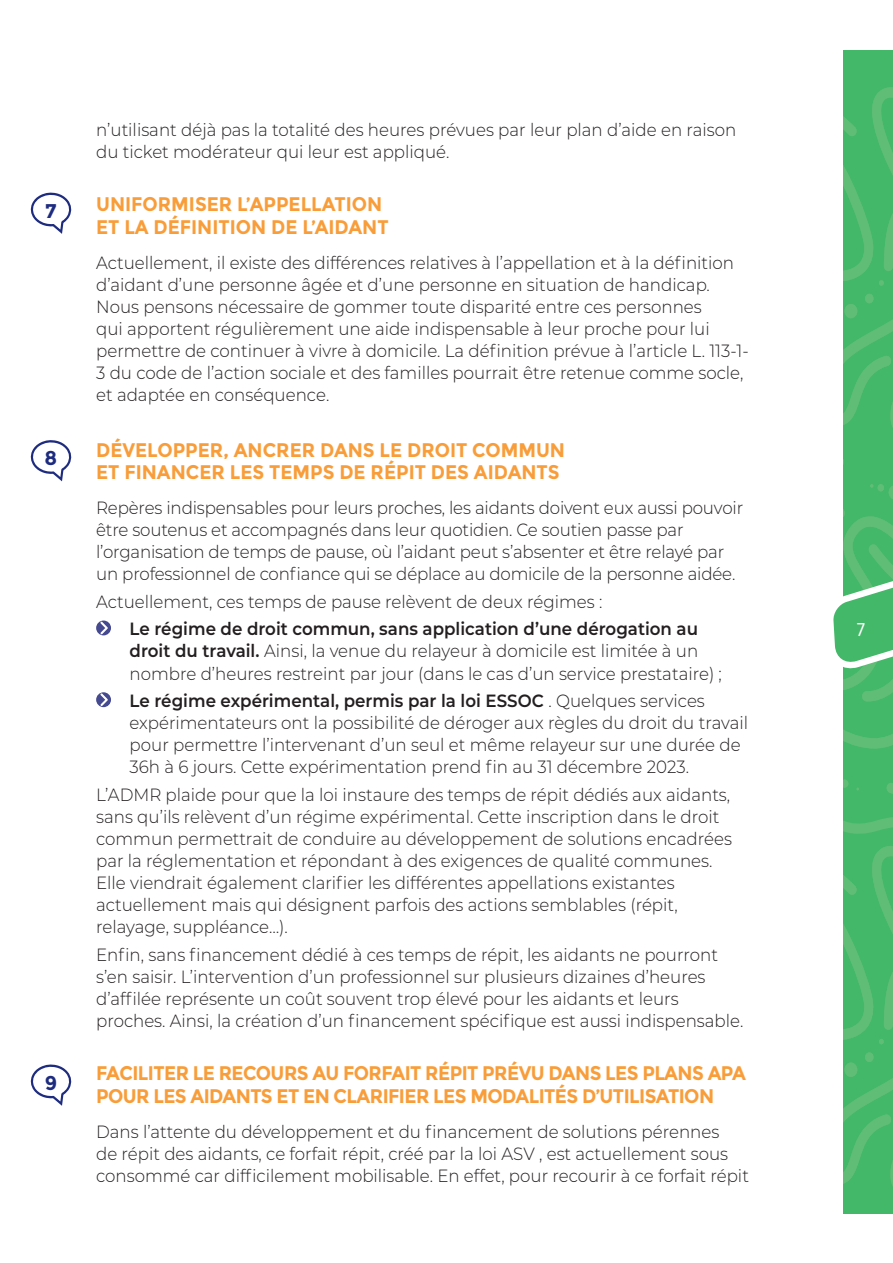
<style>
.page{position:relative;width:893px;height:1263px;background:#fff}
.page>*{position:absolute;margin:0;border:0;box-sizing:border-box;transform-origin:0 0}
.t1{font:700 19.8px "Montserrat";color:#1e2c80}
.t2{font:700 19.65px/22.5px "Montserrat";color:#f89d39;scale:.94 1}
.t3{font:700 19.65px/22.5px "Montserrat";letter-spacing:-.02em;color:#f89d39;scale:.94 1}
.t4{font:19.05px "Fira Sans";color:#fff}
.t5{font:300 17.7px/22px "Montserrat";color:#231f20;scale:.94 1}
.s1{font-weight:600}
</style>
<div class="page">
<div style="left:843px;top:50px;width:50px;height:1163px;background:#44b869"></div>
<svg style="left:843px;top:87px;width:50px;height:341px"></svg>
<svg style="left:843px;top:846px;width:50px;height:340px"></svg>
<svg style="left:833px;top:459px;width:60px;height:375px"></svg>
<svg style="left:96px;top:620px;width:15px;height:15px"></svg>
<svg style="left:100px;top:622px;width:8px;height:12px"></svg>
<svg style="left:96px;top:692px;width:15px;height:15px"></svg>
<svg style="left:100px;top:693px;width:8px;height:13px"></svg>
<svg style="left:30px;top:192px;width:42px;height:42px"></svg>
<svg style="left:30px;top:440px;width:42px;height:41px"></svg>
<svg style="left:30px;top:1064px;width:42px;height:42px"></svg>
<p class="t1" style="left:45px;top:199px;width:13px">7</p>
<p class="t1" style="left:45px;top:446px;width:14px">8</p>
<p class="t1" style="left:45px;top:1071px;width:14px">9</p>
<p class="t5" style="left:96px;top:118px;width:683px">n’utilisant déjà pas la totalité des heures prévues par leur plan d’aide en raison du ticket modérateur qui leur est appliqué.</p>
<p class="t2" style="left:96px;top:193px;width:313px">UNIFORMISER L’APPELLATION<br>ET LA DÉFINITION DE L’AIDANT</p>
<p class="t5" style="left:96px;top:251px;width:696px">Actuellement, il existe des différences relatives à l’appellation et à la définition d’aidant d’une personne âgée et d’une personne en situation de handicap.<br>Nous pensons nécessaire de gommer toute disparité entre ces personnes<br>qui apportent régulièrement une aide indispensable à leur proche pour lui permettre de continuer à vivre à domicile. La définition prévue à l’article L. 113-1- 3 du code de l’action sociale et des familles pourrait être retenue comme socle, et adaptée en conséquence.</p>
<p class="t2" style="left:96px;top:439px;width:500px">DÉVELOPPER, ANCRER DANS LE DROIT COMMUN<br>ET FINANCER LES TEMPS DE RÉPIT DES AIDANTS</p>
<p class="t5" style="left:96px;top:496px;width:690px">Repères indispensables pour leurs proches, les aidants doivent eux aussi pouvoir être soutenus et accompagnés dans leur quotidien. Ce soutien passe par l’organisation de temps de pause, où l’aidant peut s’absenter et être relayé par un professionnel de confiance qui se déplace au domicile de la personne aidée.</p>
<p class="t5" style="left:96px;top:590px;width:540px">Actuellement, ces temps de pause relèvent de deux régimes :</p>
<p class="t5" style="left:130px;top:617px;width:632px"><span class="s1">Le régime de droit commun, sans application d’une dérogation au droit du travail.</span> Ainsi, la venue du relayeur à domicile est limitée à un nombre d’heures restreint par jour (dans le cas d’un service prestataire) ;</p>
<p class="t5" style="left:130px;top:689px;width:660px"><span class="s1">Le régime expérimental, permis par la loi ESSOC</span> . Quelques services expérimentateurs ont la possibilité de déroger aux règles du droit du travail pour permettre l’intervenant d’un seul et même relayeur sur une durée de 36h à 6 jours. Cette expérimentation prend fin au 31 décembre 2023.</p>
<p class="t5" style="left:96px;top:783px;width:678px">L’ADMR plaide pour que la loi instaure des temps de répit dédiés aux aidants, sans qu’ils relèvent d’un régime expérimental. Cette inscription dans le droit commun permettrait de conduire au développement de solutions encadrées par la réglementation et répondant à des exigences de qualité communes.<br>Elle viendrait également clarifier les différentes appellations existantes actuellement mais qui désignent parfois des actions semblables (répit, relayage, suppléance…).</p>
<p class="t5" style="left:96px;top:943px;width:690px">Enfin, sans financement dédié à ces temps de répit, les aidants ne pourront s’en saisir. L’intervention d’un professionnel sur plusieurs dizaines d’heures d’affilée représente un coût souvent trop élevé pour les aidants et leurs proches. Ainsi, la création d’un financement spécifique est aussi indispensable.</p>
<p class="t3" style="left:96px;top:1062px;width:693px">FACILITER LE RECOURS AU FORFAIT RÉPIT PRÉVU DANS LES PLANS APA<br>POUR LES AIDANTS ET EN CLARIFIER LES MODALITÉS D’UTILISATION</p>
<p class="t5" style="left:96px;top:1120px;width:696px">Dans l’attente du développement et du financement de solutions pérennes<br>de répit des aidants, ce forfait répit, créé par la loi ASV , est actuellement sous consommé car difficilement mobilisable. En effet, pour recourir à ce forfait répit</p>
<p class="t4" style="left:857px;top:615px;width:10px">7</p>
</div>
